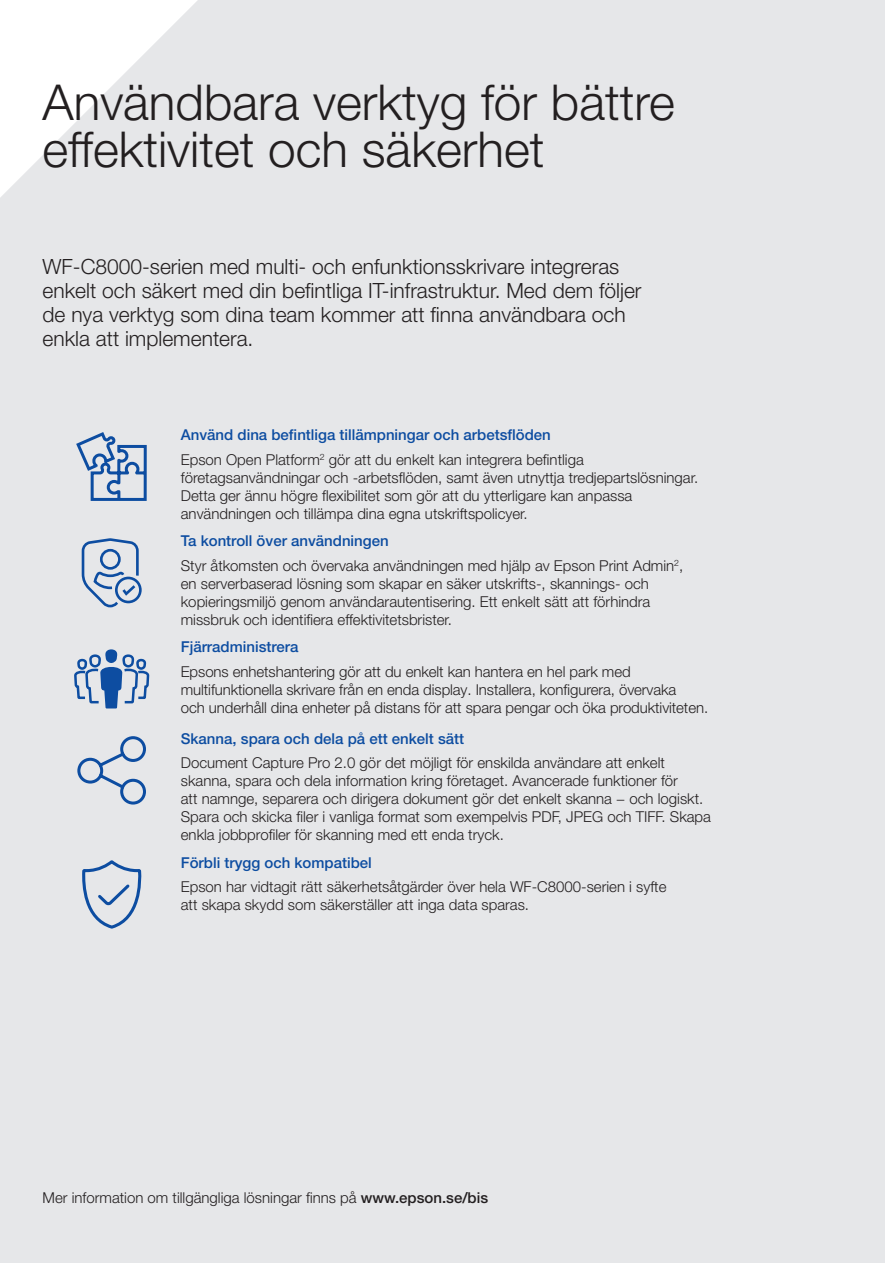
<style>
.page{position:relative;width:885px;height:1263px;background:#fff}
.page>*{position:absolute;margin:0;border:0;box-sizing:border-box;transform-origin:0 0}
.t1{font:300 49.5px/46.5px "Helvetica Neue LT Pro";color:#231f20}
.t2{font:300 21px/24px "Helvetica Neue LT Pro";color:#231f20}
.t3{font:300 15px/18px "Helvetica Neue LT Pro";color:#231f20}
.t4{font:500 15px "Helvetica Neue LT Pro";color:#0d4da1}
.s1{font-weight:500;color:#0d4da1}
.s2{font-weight:500}
</style>
<div class="page">
<div style="left:0;top:0;width:884px;height:1263px;background:#e6e7e9"></div>
<svg style="left:74px;top:430px;width:74px;height:72px;background:#aebfd6"></svg>
<div style="left:115px;top:577px;width:27px;height:26px;border:3px solid #0d4da1;border-radius:50%"></div>
<svg style="left:80px;top:536px;width:60px;height:73px;background:#b6c5d9"></svg>
<svg style="left:75px;top:649px;width:75px;height:67px;background:#a2b6d2"></svg>
<svg style="left:76px;top:735px;width:71px;height:71px;background:#c4cfdd"></svg>
<svg style="left:79px;top:857px;width:63px;height:73px;background:#c3cedd"></svg>
<h1 class="t1" style="left:43px;top:78px;width:633px">Användbara verktyg för bättre effektivitet och säkerhet</h1>
<h2 class="t2" style="left:43px;top:254px;width:600px">WF-C8000-serien med multi- och enfunktionsskrivare integreras enkelt och säkert med din befintliga IT-infrastruktur. Med dem följer de nya verktyg som dina team kommer att finna användbara och enkla att implementera.</h2>
<p class="t3" style="left:181px;top:422px;width:404px;line-height:24.5px"><span class="s1">Använd dina befintliga tillämpningar och arbetsflöden<br></span>Epson Open Platform<sup>2</sup> gör att du enkelt kan integrera befintliga</p>
<p class="t3" style="left:181px;top:468px;width:519px">företagsanvändningar och -arbetsflöden, samt även utnyttja tredjepartslösningar.<br>Detta ger ännu högre flexibilitet som gör att du ytterligare kan anpassa användningen och tillämpa dina egna utskriftspolicyer.</p>
<p class="t3" style="left:181px;top:528px;width:504px;line-height:24.3px"><span class="s1">Ta kontroll över användningen<br></span>Styr åtkomsten och övervaka användningen med hjälp av Epson Print Admin<sup>2</sup>,</p>
<p class="t3" style="left:181px;top:574px;width:471px;text-align:justify">en serverbaserad lösning som skapar en säker utskrifts-, skannings- och kopieringsmiljö genom användarautentisering. Ett enkelt sätt att förhindra missbruk och identifiera effektivitetsbrister.</p>
<p class="t4" style="left:181px;top:638px;width:119px">Fjärradministrera</p>
<p class="t3" style="left:181px;top:662px;width:529px">Epsons enhetshantering gör att du enkelt kan hantera en hel park med multifunktionella skrivare från en enda display. Installera, konfigurera, övervaka<br>och underhåll dina enheter på distans för att spara pengar och öka produktiviteten.</p>
<p class="t4" style="left:181px;top:729px;width:285px">Skanna, spara och dela på ett enkelt sätt</p>
<p class="t3" style="left:181px;top:754px;width:531px">Document Capture Pro 2.0 gör det möjligt för enskilda användare att enkelt skanna, spara och dela information kring företaget. Avancerade funktioner för<br>att namnge, separera och dirigera dokument gör det enkelt skanna − och logiskt.<br>Spara och skicka filer i vanliga format som exempelvis PDF, JPEG och TIFF. Skapa enkla jobbprofiler för skanning med ett enda tryck.</p>
<p class="t4" style="left:181px;top:854px;width:192px">Förbli trygg och kompatibel</p>
<p class="t3" style="left:181px;top:878px;width:487px">Epson har vidtagit rätt säkerhetsåtgärder över hela WF-C8000-serien i syfte att skapa skydd som säkerställer att inga data sparas.</p>
<p class="t3" style="left:43px;top:1189px;width:447px">Mer information om tillgängliga lösningar finns på <span class="s2">www.epson.se/bis</span></p>
</div>
